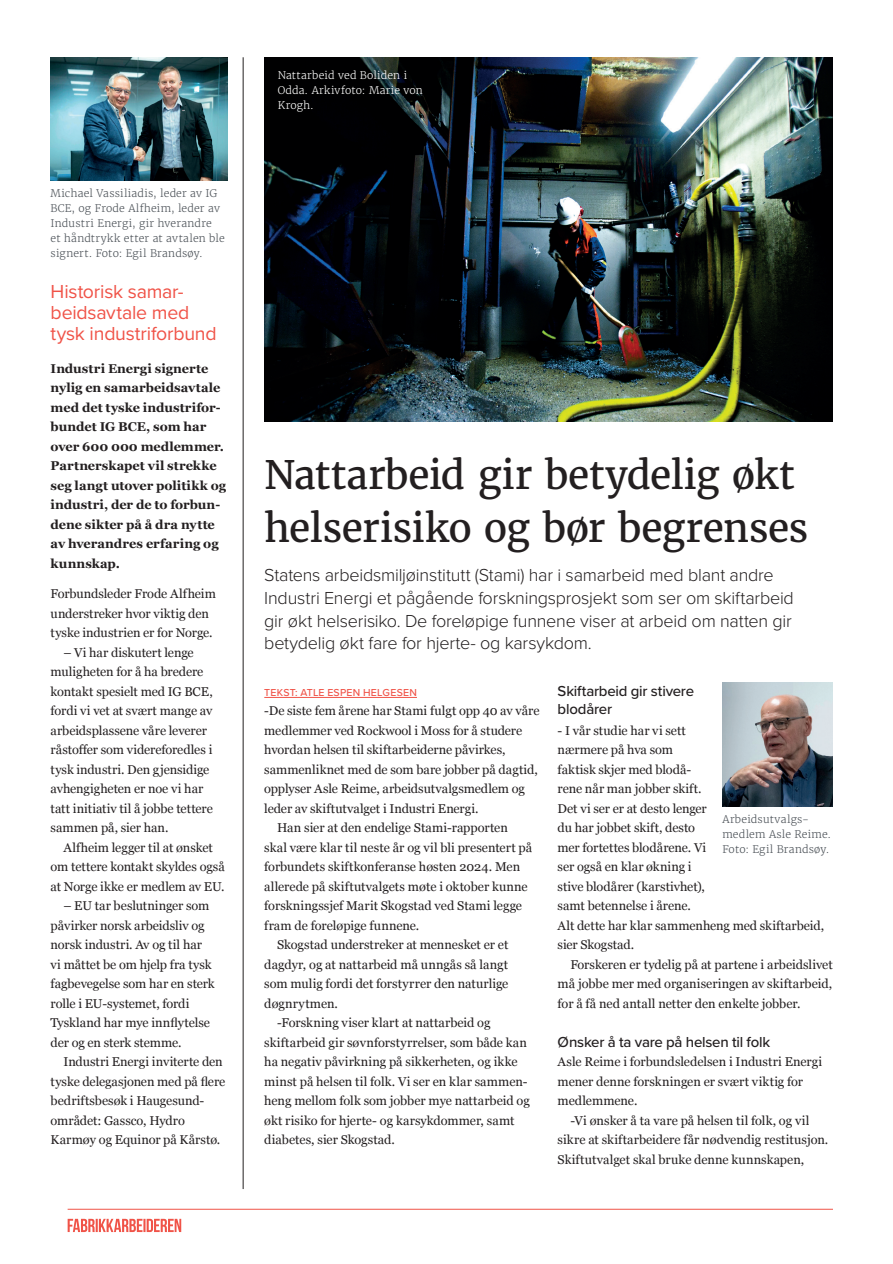
<style>
.page{position:relative;width:893px;height:1264px;background:#fff}
.page>*{position:absolute;margin:0;border:0;box-sizing:border-box;transform-origin:0 0}
.t1{font:39px/52.5px "Merriweather";letter-spacing:-.015em;color:#231f20}
.t2{font:19.5px/21px "Proxima Nova";letter-spacing:-.01em;color:#f05348}
.t3{font:300 18px/22.5px "Proxima Nova";letter-spacing:-.015em;color:#231f20}
.t4{font:500 15px/18px "Proxima Nova";letter-spacing:-.015em;color:#231f20}
.t5{font:12.75px/19.5px "Georgia";letter-spacing:-.005em;color:#231f20}
.t6{font:700 12.75px/19.5px "Georgia";letter-spacing:-.005em;color:#231f20}
.t7{font:300 10.5px/15px "Merriweather";letter-spacing:.015em;color:#4b5157}
.t8{font:300 10.5px/15px "Merriweather";letter-spacing:.02em;color:#fff}
.t9{font:500 10.5px "Proxima Nova";letter-spacing:.025em;color:#f05348}
</style>
<div class="page">
<hr style="left:68px;top:1209px;width:765px;height:1px;background:#f05348">
<hr style="left:243px;top:57px;width:1px;height:1132px;background:#231f20">
<svg style="left:68px;top:1218px;width:113px;height:14px"></svg>
<hr style="left:264px;top:697px;width:153px;height:1px;background:#f05348">
<img style="left:264px;top:58px;width:569px;height:363px">
<img style="left:51px;top:58px;width:176px;height:123px">
<img style="left:722px;top:683px;width:111px;height:123px">
<p class="t7" style="left:51px;top:186px;width:176px">Michael Vassiliadis, leder av IG<br>BCE, og Frode Alfheim, leder av<br>Industri Energi, gir hverandre<br>et håndtrykk etter at avtalen ble signert. Foto: Egil Brandsøy.</p>
<h2 class="t2" style="left:51px;top:281px;width:167px">Historisk samar&shy;beidsavtale med tysk industriforbund</h2>
<p class="t6" style="left:51px;top:358px;width:177px">Industri Energi signerte nylig en samarbeidsavtale med det tyske industrifor&shy;bundet IG BCE, som har over 600 000 medlemmer.<br>Partnerskapet vil strekke seg langt utover politikk og industri, der de to forbun&shy;dene sikter på å dra nytte av hverandres erfaring og kunnskap.</p>
<p class="t5" style="left:51px;top:583px;width:167px">Forbundsleder Frode Alfheim understreker hvor viktig den tyske industrien er for Norge.</p>
<p class="t5" style="left:51px;top:642px;width:164px;text-indent:13px">– Vi har diskutert lenge muligheten for å ha bredere kontakt spesielt med IG BCE, fordi vi vet at svært mange av arbeidsplassene våre leverer råstoffer som videreforedles i tysk industri. Den gjensidige avhengigheten er noe vi har tatt initiativ til å jobbe tettere sammen på, sier han.</p>
<p class="t5" style="left:51px;top:837px;width:176px;text-align:center">Alfheim legger til at ønsket<br>om tettere kontakt skyldes også at Norge ikke er medlem av EU.</p>
<p class="t5" style="left:51px;top:895px;width:166px;text-indent:13px">– EU tar beslutninger som påvirker norsk arbeidsliv og norsk industri. Av og til har vi måttet be om hjelp fra tysk fagbevegelse som har en sterk rolle i EU-systemet, fordi<br>Tyskland har mye innflytelse der og en sterk stemme.</p>
<p class="t5" style="left:51px;top:1051px;width:176px;text-indent:13px">Industri Energi inviterte den tyske delegasjonen med på flere bedriftsbesøk i Haugesund&shy;området: Gassco, Hydro<br>Karmøy og Equinor på Kårstø.</p>
<p class="t8" style="left:278px;top:67px;width:147px">Nattarbeid ved Boliden i<br>Odda. Arkivfoto: Marie von<br>Krogh.</p>
<h1 class="t1" style="left:264px;top:449px;width:546px">Nattarbeid gir betydelig økt helserisiko og bør begrenses</h1>
<p class="t3" style="left:264px;top:563px;width:531px">Statens arbeidsmiljøinstitutt (Stami) har i samarbeid med blant andre Industri Energi et pågående forskningsprosjekt som ser om skiftarbeid gir økt helserisiko. De foreløpige funnene viser at arbeid om natten gir betydelig økt fare for hjerte- og karsykdom.</p>
<p class="t9" style="left:264px;top:684px;width:154px">TEKST: ATLE ESPEN HELGESEN</p>
<p class="t5" style="left:264px;top:700px;width:277px">-De siste fem årene har Stami fulgt opp 40 av våre</p>
<p class="t5" style="left:264px;top:720px;width:259px">medlemmer ved Rockwool i Moss for å studere</p>
<p class="t5" style="left:264px;top:739px;width:243px">hvordan helsen til skiftarbeiderne påvirkes,</p>
<p class="t5" style="left:264px;top:759px;width:275px">sammenliknet med de som bare jobber på dagtid,</p>
<p class="t5" style="left:264px;top:778px;width:262px">opplyser Asle Reime, arbeidsutvalgsmedlem og</p>
<p class="t5" style="left:264px;top:798px;width:216px">leder av skiftutvalget i Industri Energi.</p>
<p class="t5" style="left:277px;top:817px;width:232px">Han sier at den endelige Stami-rapporten</p>
<p class="t5" style="left:264px;top:837px;width:269px">skal være klar til neste år og vil bli presentert på</p>
<p class="t5" style="left:264px;top:856px;width:257px">forbundets skiftkonferanse høsten 2024. Men</p>
<p class="t5" style="left:264px;top:876px;width:265px">allerede på skiftutvalgets møte i oktober kunne</p>
<p class="t5" style="left:264px;top:895px;width:259px">forskningssjef Marit Skogstad ved Stami legge</p>
<p class="t5" style="left:264px;top:915px;width:157px">fram de foreløpige funnene.</p>
<p class="t5" style="left:277px;top:934px;width:233px">Skogstad understreker at mennesket er et</p>
<p class="t5" style="left:264px;top:954px;width:246px">dagdyr, og at nattarbeid må unngås så langt</p>
<p class="t5" style="left:264px;top:973px;width:246px">som mulig fordi det forstyrrer den naturlige</p>
<p class="t5" style="left:264px;top:993px;width:75px">døgnrytmen.</p>
<p class="t5" style="left:277px;top:1012px;width:215px">-Forskning viser klart at nattarbeid og</p>
<p class="t5" style="left:264px;top:1032px;width:264px">skiftarbeid gir søvnforstyrrelser, som både kan</p>
<p class="t5" style="left:264px;top:1051px;width:255px">ha negativ påvirkning på sikkerheten, og ikke</p>
<p class="t5" style="left:264px;top:1071px;width:265px">minst på helsen til folk. Vi ser en klar sammen-</p>
<p class="t5" style="left:264px;top:1090px;width:267px">heng mellom folk som jobber mye nattarbeid og</p>
<p class="t5" style="left:264px;top:1110px;width:252px">økt risiko for hjerte- og karsykdommer, samt</p>
<p class="t5" style="left:264px;top:1129px;width:132px">diabetes, sier Skogstad.</p>
<p class="t4" style="left:558px;top:681px;width:138px">Skiftarbeid gir stivere blodårer</p>
<p class="t5" style="left:558px;top:720px;width:268px">- I vår studie har vi sett<br>nærmere på hva som<br>faktisk skjer med blodå-<br>rene når man jobber skift.<br>Det vi ser er at desto lenger<br>du har jobbet skift, desto<br>mer fortettes blodårene. Vi<br>ser også en klar økning i<br>stive blodårer (karstivhet),<br>samt betennelse i årene.<br>Alt dette har klar sammenheng med skiftarbeid, sier Skogstad.</p>
<p class="t5" style="left:558px;top:954px;width:277px;text-align:justify;text-indent:13px">Forskeren er tydelig på at partene i arbeidslivet må jobbe mer med organiseringen av skiftarbeid, for å få ned antall netter den enkelte jobber.</p>
<p class="t4" style="left:558px;top:1032px;width:214px">Ønsker å ta vare på helsen til folk</p>
<p class="t5" style="left:558px;top:1051px;width:266px">Asle Reime i forbundsledelsen i Industri Energi mener denne forskningen er svært viktig for medlemmene.</p>
<p class="t5" style="left:558px;top:1110px;width:272px;text-indent:13px">-Vi ønsker å ta vare på helsen til folk, og vil sikre at skiftarbeidere får nødvendig restitusjon.<br>Skiftutvalget skal bruke denne kunnskapen,</p>
<p class="t7" style="left:722px;top:811px;width:110px">Arbeidsutvalgs&shy;medlem Asle Reime.<br>Foto: Egil Brandsøy.</p>
</div>
